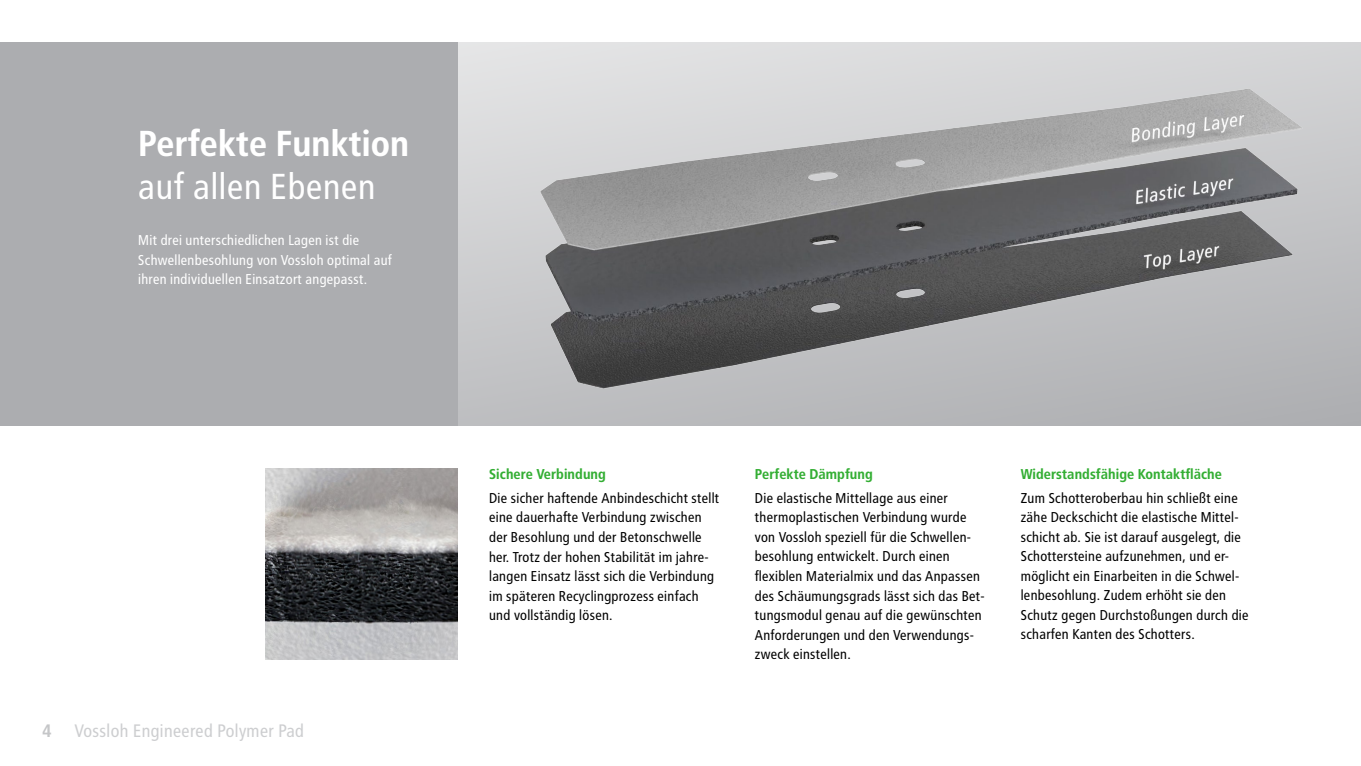
<style>
.page{position:relative;width:1361px;height:766px;background:#fff}
.page>*{position:absolute;margin:0;border:0;box-sizing:border-box;transform-origin:0 0}
.t1{font:700 36px "Transit OT";letter-spacing:-.015em;color:#fff}
.t2{font:36px "Transit OT";letter-spacing:-.015em;color:#fff}
.t3{font:18px "Transit OT";letter-spacing:-.015em;color:#cdced0}
.t4{font:14.25px/19.5px "Transit OT";letter-spacing:-.015em;color:#000}
.t5{font:14.25px/19.5px "Transit OT";letter-spacing:-.015em;color:#fff}
.t6{font:700 14.25px "Transit OT";letter-spacing:-.015em;color:#33ae33}
.s1{font-weight:700;color:#c5c6c8}
</style>
<div class="page">
<div style="left:457px;top:43px;width:904px;height:382px;background:linear-gradient(to bottom,#dfdfe1,#b7b7ba)"></div>
<img style="left:509px;top:43px;width:821px;height:382px">
<div style="left:0;top:43px;width:457px;height:382px;background:#acadb0"></div>
<img style="left:266px;top:468px;width:191px;height:191px">
<h1 class="t1" style="left:138px;top:122px;width:273px">Perfekte Funktion</h1>
<h1 class="t2" style="left:138px;top:165px;width:240px">auf allen Ebenen</h1>
<p class="t5" style="left:138px;top:230px;width:256px">Mit drei unterschiedlichen Lagen ist die<br>Schwellenbesohlung von Vossloh optimal auf ihren individuellen Einsatzort angepasst.</p>
<p class="t3" style="left:43px;top:720px;width:264px"><span class="s1">4</span> Vossloh Engineered Polymer Pad</p>
<p class="t6" style="left:489px;top:466px;width:119px">Sichere Verbindung</p>
<p class="t4" style="left:489px;top:488px;width:232px">Die sicher haftende Anbindeschicht stellt eine dauerhafte Verbindung zwischen der Besohlung und der Betonschwelle her. Trotz der hohen Stabilität im jahre&shy;langen Einsatz lässt sich die Verbindung im späteren Recyclingprozess einfach und vollständig lösen.</p>
<p class="t6" style="left:755px;top:466px;width:120px">Perfekte Dämpfung</p>
<p class="t4" style="left:755px;top:488px;width:232px">Die elastische Mittellage aus einer thermoplastischen Verbindung wurde von Vossloh speziell für die Schwellen&shy;besohlung entwickelt. Durch einen flexiblen Materialmix und das Anpassen des Schäumungsgrads lässt sich das Bet&shy;tungsmodul genau auf die gewünschten Anforderungen und den Verwendungs&shy;zweck einstellen.</p>
<p class="t6" style="left:1020px;top:465px;width:203px">Widerstandsfähige Kontaktfläche</p>
<p class="t4" style="left:1020px;top:488px;width:230px">Zum Schotteroberbau hin schließt eine zähe Deckschicht die elastische Mittel&shy;schicht ab. Sie ist darauf ausgelegt, die Schottersteine aufzunehmen, und er&shy;möglicht ein Einarbeiten in die Schwel&shy;lenbesohlung. Zudem erhöht sie den Schutz gegen Durchstoßungen durch die scharfen Kanten des Schotters.</p>
</div>
